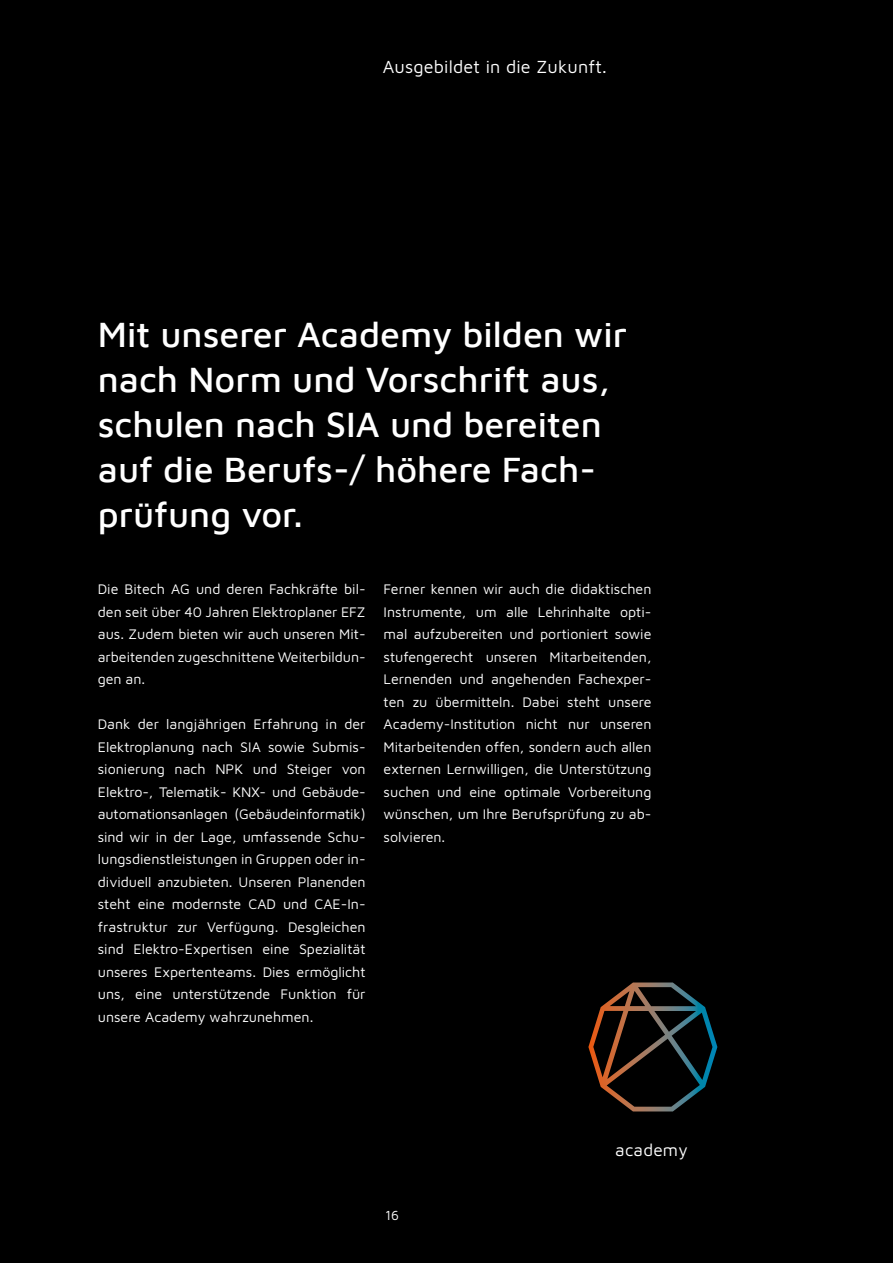
<style>
.page{position:relative;width:893px;height:1263px;background:#000}
.page>*{position:absolute;margin:0;border:0;box-sizing:border-box;transform-origin:0 0}
.H1_schwarz{font:500 36px/45px "Maven Pro";color:#fff}
.Kopfzeile_schwarz{font:18px "Maven Pro";letter-spacing:.01em;color:#fff}
.Icon_weiss{font:17.25px "Maven Pro";letter-spacing:.01em;color:#fff}
.Copy_schwarz{font:14.25px/22.5px "Maven Pro";color:#fff;text-align:justify}
.t1{font:13.5px "Maven Pro";color:#fff}
</style>
<div class="page">
<svg style="left:588px;top:982px;width:129px;height:129px"></svg>
<p class="Kopfzeile_schwarz" style="left:383px;top:54px;width:226px">Ausgebildet in die Zukunft.</p>
<p class="H1_schwarz" style="left:98px;top:309px;width:531px">Mit unserer Academy bilden wir nach Norm und Vorschrift aus, schulen nach SIA und bereiten auf die Berufs-/ höhere Fach&shy;prüfung vor.</p>
<p class="Copy_schwarz" style="left:98px;top:577px;width:269px;text-align:left">Die Bitech AG und deren Fachkräfte bil&shy;den seit über 40 Jahren Elektroplaner EFZ aus. Zudem bieten wir auch unseren Mit&shy;arbeitenden zugeschnittene Weiterbildun--- gen an.</p>
<p class="Copy_schwarz" style="left:98px;top:712px;width:269px">Dank der langjährigen Erfahrung in der Elektroplanung nach SIA sowie Submis&shy;sionierung nach NPK und Steiger von Elektro-, Telematik- KNX- und Gebäude&shy;automationsanlagen (Gebäudeinformatik) sind wir in der Lage, umfassende Schu&shy;lungsdienstleistungen in Gruppen oder in&shy;dividuell anzubieten. Unseren Planenden steht eine modernste CAD und CAE- In&shy;frastruktur zur Verfügung. Desgleichen sind Elektro- Expertisen eine Spezialität unseres Expertenteams. Dies ermöglicht uns, eine unterstützende Funktion für unsere Academy wahrzunehmen.</p>
<p class="Copy_schwarz" style="left:384px;top:577px;width:269px">Ferner kennen wir auch die didaktischen Instrumente, um alle Lehrinhalte opti&shy;mal aufzubereiten und portioniert sowie stufengerecht unseren Mitarbeitenden, Lernenden und angehenden Fachexper&shy;ten zu übermitteln. Dabei steht unsere Academy- Institution nicht nur unseren Mitarbeitenden offen, sondern auch allen externen Lernwilligen, die Unterstützung suchen und eine optimale Vorbereitung wünschen, um Ihre Berufsprüfung zu ab&shy;solvieren.</p>
<p class="t1" style="left:385px;top:1206px;width:15px">16</p>
<p class="Icon_weiss" style="left:615px;top:1138px;width:74px">academy</p>
</div>
